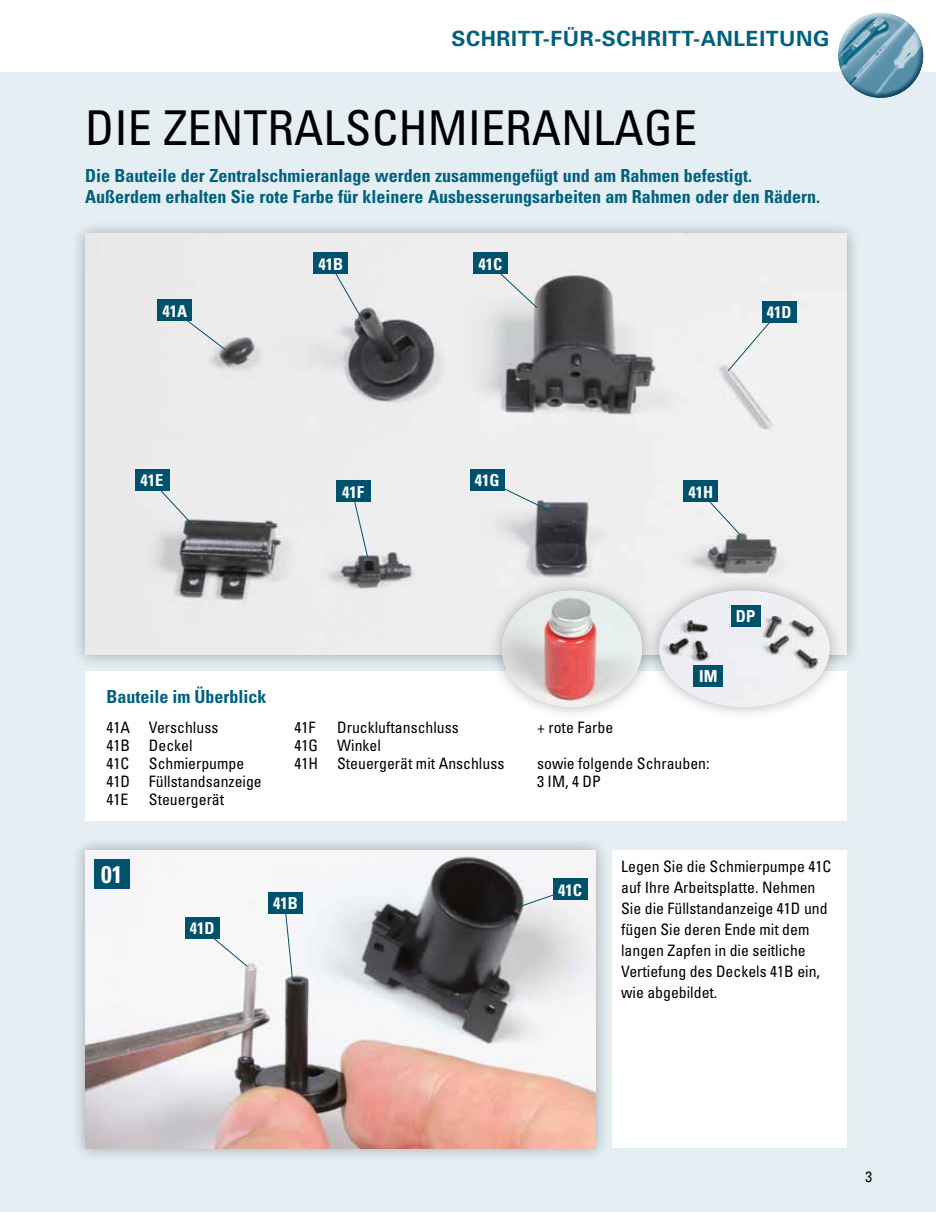
<style>
.page{position:relative;width:936px;height:1212px;background:#fff}
.page>*{position:absolute;margin:0;border:0;box-sizing:border-box;transform-origin:0 0}
.t1{font:condensed 48px "Univers";color:#000}
.t2{font:700 condensed 24px "Univers";color:#fff}
.t3{font:700 21px "Univers";letter-spacing:.03em;color:#00617d}
.t4{font:700 condensed 18px/21px "Univers";color:#00617d}
.t5{font:700 condensed 16.5px "Univers";color:#fff}
.t6{font:condensed 15.75px/18px "Univers";color:#000}
.t7{font:condensed 15px "Univers";color:#000}
</style>
<div class="page">
<div style="left:0;top:72px;width:935px;height:1140px;background:#e5eef3"></div>
<div style="left:85px;top:671px;width:761px;height:150px;background:#fff"></div>
<div style="left:612px;top:850px;width:234px;height:298px;background:#fff"></div>
<div style="left:837px;top:11px;width:85px;height:67px;background:#fff;opacity:.75"></div>
<div style="left:837px;top:26px;width:88px;height:73px;background:#00617d;opacity:.75"></div>
<div style="left:71px;top:220px;width:789px;height:449px;background:#000;opacity:.3"></div>
<img style="left:85px;top:234px;width:761px;height:421px">
<div style="left:488px;top:577px;width:167px;height:144px;background:#000;opacity:.3"></div>
<img style="left:502px;top:591px;width:140px;height:116px">
<div style="left:645px;top:576px;width:198px;height:145px;background:#000;opacity:.3"></div>
<img style="left:659px;top:591px;width:170px;height:116px">
<svg style="left:173px;top:309px;width:53px;height:42px"></svg>
<div style="left:158px;top:299px;width:34px;height:22px;background:#00516b"></div>
<div style="left:71px;top:836px;width:539px;height:326px;background:#000;opacity:.3"></div>
<img style="left:85px;top:850px;width:510px;height:298px">
<div style="left:94px;top:859px;width:35px;height:30px;background:#00516b"></div>
<svg style="left:200px;top:927px;width:48px;height:40px;background:#eceff0"></svg>
<div style="left:185px;top:917px;width:34px;height:21px;background:#00516b"></div>
<svg style="left:518px;top:888px;width:52px;height:20px"></svg>
<div style="left:553px;top:878px;width:34px;height:22px;background:#00516b"></div>
<svg style="left:329px;top:262px;width:32px;height:55px"></svg>
<div style="left:314px;top:252px;width:34px;height:22px;background:#00516b"></div>
<svg style="left:488px;top:262px;width:50px;height:47px"></svg>
<div style="left:473px;top:252px;width:34px;height:22px;background:#00516b"></div>
<div style="left:727px;top:311px;width:52px;height:61px;background:#f1f1f1"></div>
<div style="left:762px;top:301px;width:34px;height:22px;background:#00516b"></div>
<svg style="left:150px;top:479px;width:43px;height:46px"></svg>
<div style="left:135px;top:469px;width:34px;height:21px;background:#00516b"></div>
<svg style="left:351px;top:502px;width:17px;height:55px"></svg>
<div style="left:336px;top:480px;width:34px;height:22px;background:#00516b"></div>
<svg style="left:485px;top:479px;width:67px;height:33px"></svg>
<div style="left:470px;top:469px;width:34px;height:21px;background:#00516b"></div>
<div style="left:699px;top:490px;width:42px;height:46px;background:#f1f1f1"></div>
<div style="left:684px;top:480px;width:34px;height:22px;background:#00516b"></div>
<div style="left:693px;top:665px;width:30px;height:21px;background:#00516b"></div>
<div style="left:730px;top:605px;width:30px;height:21px;background:#00516b"></div>
<svg style="left:284px;top:913px;width:9px;height:68px"></svg>
<div style="left:268px;top:892px;width:34px;height:21px;background:#00516b"></div>
<h3 class="t3" style="left:451px;top:26px;width:379px">SCHRITT-FÜR-SCHRITT-ANLEITUNG</h3>
<h1 class="t1" style="left:85px;top:97px;width:130px">Die Zentralschmieranlage</h1>
<p class="t4" style="left:85px;top:165px;width:734px">Die Bauteile der Zentralschmieranlage werden zusammengefügt und am Rahmen befestigt.<br>Außerdem erhalten Sie rote Farbe für kleinere Ausbesserungsarbeiten am Rahmen oder den Rädern.</p>
<p class="t5" style="left:162px;top:301px;width:26px">41A</p>
<p class="t5" style="left:318px;top:254px;width:26px">41B</p>
<p class="t5" style="left:478px;top:254px;width:25px">41C</p>
<p class="t5" style="left:766px;top:302px;width:26px">41D</p>
<p class="t5" style="left:141px;top:470px;width:24px">41E</p>
<p class="t5" style="left:342px;top:481px;width:23px">41F</p>
<p class="t5" style="left:474px;top:470px;width:26px">41G</p>
<p class="t5" style="left:688px;top:481px;width:26px">41H</p>
<p class="t4" style="left:106px;top:686px;width:162px">Bauteile im Überblick</p>
<p class="t6" style="left:106px;top:718px;width:113px">41A Verschluss<br>41B Deckel<br>41C</p>
<p class="t6" style="left:106px;top:754px;width:157px;text-indent:43px">Schmierpumpe<br>41D Füllstandsanzeige<br>41E</p>
<p class="t6" style="left:149px;top:790px;width:77px">Steuergerät</p>
<p class="t5" style="left:699px;top:666px;width:20px">IM</p>
<p class="t6" style="left:294px;top:718px;width:211px;text-indent:43px">Druckluftanschluss<br>41G Winkel<br>41H Steuergerät mit Anschluss</p>
<p class="t6" style="left:537px;top:718px;width:78px">+ rote Farbe</p>
<p class="t6" style="left:294px;top:718px;width:22px">41F</p>
<p class="t6" style="left:537px;top:754px;width:174px">sowie folgende Schrauben:<br>3 IM, 4 DP</p>
<p class="t5" style="left:736px;top:606px;width:21px">DP</p>
<h2 class="t2" style="left:101px;top:860px;width:23px">01</h2>
<p class="t5" style="left:190px;top:918px;width:26px">41D</p>
<p class="t5" style="left:273px;top:893px;width:26px">41B</p>
<p class="t5" style="left:558px;top:880px;width:25px">41C</p>
<p class="t6" style="left:621px;top:855px;width:211px;line-height:21px">Legen Sie die Schmierpumpe 41C auf Ihre Arbeitsplatte. Nehmen<br>Sie die Füllstandanzeige 41D und fügen Sie deren Ende mit dem langen Zapfen in die seitliche<br>Vertiefung des Deckels 41B ein, wie abgebildet.</p>
<p class="t7" style="left:865px;top:1167px;width:8px">3</p>
</div>
